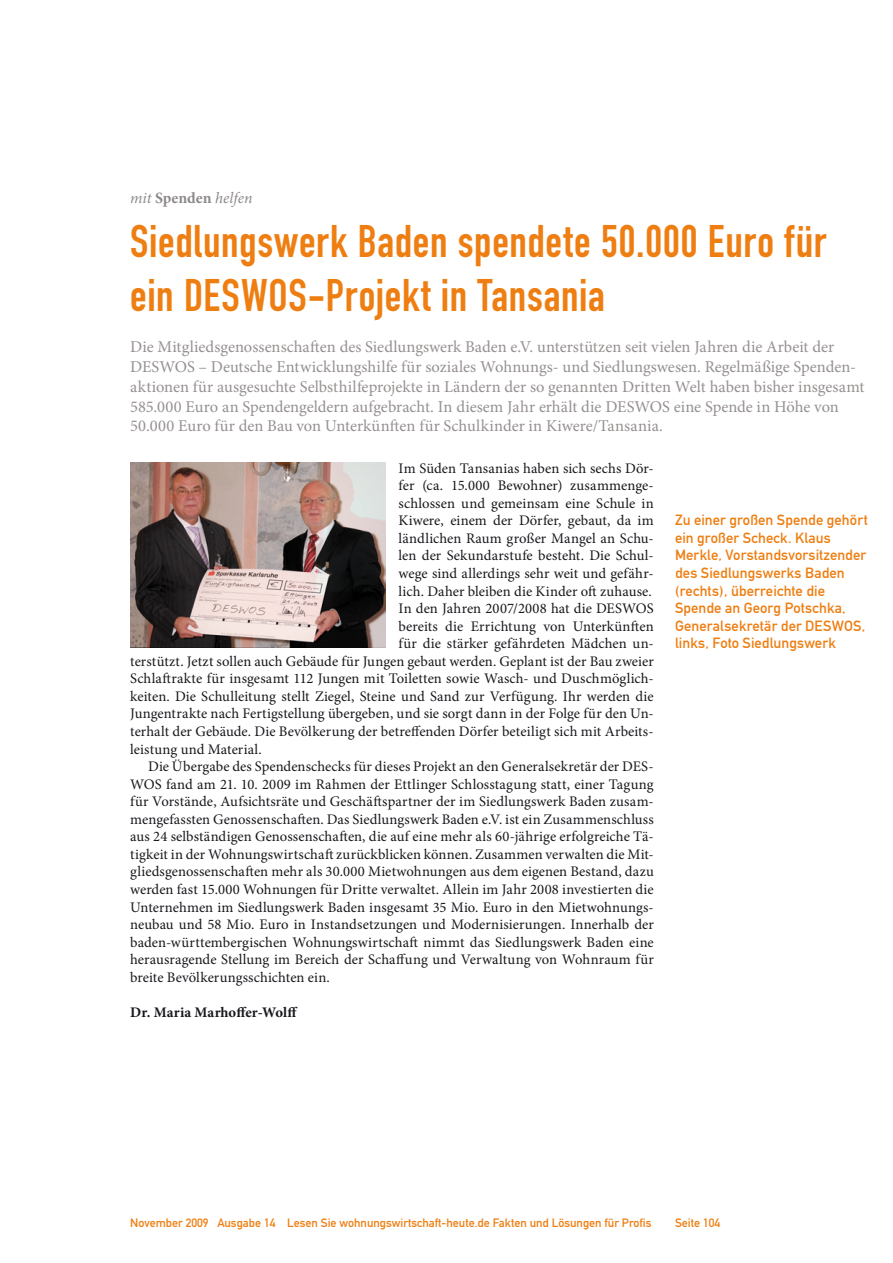
<style>
.page{position:relative;width:893px;height:1263px;background:#fff}
.page>*{position:absolute;margin:0;border:0;box-sizing:border-box;transform-origin:0 0}
.Überschrift_Groß{font:45px/54px "DIN Engschrift";letter-spacing:.015em;color:#ee7e11}
.Anlesetext{font:16.5px/19.8px "Minion Pro";color:#969190}
.Kategorie{font:italic 15.75px "Minion Pro";color:#8e8a89}
.Fliesstext{font:14.7px/17.5px "Minion Pro";letter-spacing:.005em;color:#1a171c;text-align:justify}
.Fließtext_erste_Zeil{font:14.7px/17.5px "Minion Pro";letter-spacing:.005em;color:#1a171c;text-align:justify}
.Bildunterschrift{font:14.7px/17.5px "DIN Mittelschrift";letter-spacing:.005em;color:#ee7e11}
.AUTOR{font:700 14.7px "Minion Pro";letter-spacing:.005em;color:#1a171c}
.t1{font:12px "DIN Mittelschrift";color:#ee7e11}
.s1{font-weight:700;font-style:normal}
</style>
<div class="page">
<img style="left:130px;top:463px;width:256px;height:184px">
<p class="Kategorie" style="left:130px;top:187px;width:124px">mit <span class="s1">Spenden</span> helfen</p>
<p class="Überschrift_Groß" style="left:130px;top:214px;width:697px">Siedlungswerk Baden spendete 50.000 Euro für ein DESWOS-Projekt in Tansania</p>
<p class="Anlesetext" style="left:130px;top:337px;width:736px">Die Mitgliedsgenossenschaften des Siedlungswerk Baden e.V. unterstützen seit vielen Jahren die Arbeit der DESWOS – Deutsche Entwicklungshilfe für soziales Wohnungs- und Siedlungswesen. Regelmäßige Spenden&shy;aktionen für ausgesuchte Selbsthilfeprojekte in Ländern der so genannten Dritten Welt haben bisher insgesamt 585.000 Euro an Spendengeldern aufgebracht. In diesem Jahr erhält die DESWOS eine Spende in Höhe von 50.000 Euro für den Bau von Unterkünften für Schulkinder in Kiwere/Tansania.</p>
<p class="Fließtext_erste_Zeil" style="left:399px;top:459px;width:257px">Im Süden Tansanias haben sich sechs Dör&shy;fer (ca. 15.000 Bewohner) zusammenge&shy;schlossen und gemeinsam eine Schule in Kiwere, einem der Dörfer, gebaut, da im ländlichen Raum großer Mangel an Schu&shy;len der Sekundarstufe besteht. Die Schul&shy;wege sind allerdings sehr weit und gefähr&shy;lich. Daher bleiben die Kinder oft zuhause.</p>
<p class="Fließtext_erste_Zeil" style="left:399px;top:600px;width:257px">In den Jahren 2007/2008 hat die DESWOS</p>
<p class="Fließtext_erste_Zeil" style="left:399px;top:617px;width:257px">bereits die Errichtung von Unterkünften</p>
<p class="Fließtext_erste_Zeil" style="left:399px;top:635px;width:257px">für die stärker gefährdeten Mädchen un-</p>
<p class="Fließtext_erste_Zeil" style="left:130px;top:652px;width:525px">terstützt. Jetzt sollen auch Gebäude für Jungen gebaut werden. Geplant ist der Bau zweier</p>
<p class="Fließtext_erste_Zeil" style="left:130px;top:670px;width:525px">Schlaftrakte für insgesamt 112 Jungen mit Toiletten sowie Wasch- und Duschmöglich-</p>
<p class="Fließtext_erste_Zeil" style="left:130px;top:687px;width:525px">keiten. Die Schulleitung stellt Ziegel, Steine und Sand zur Verfügung. Ihr werden die</p>
<p class="Fließtext_erste_Zeil" style="left:130px;top:705px;width:525px">Jungentrakte nach Fertigstellung übergeben, und sie sorgt dann in der Folge für den Un-</p>
<p class="Fließtext_erste_Zeil" style="left:130px;top:723px;width:525px">terhalt der Gebäude. Die Bevölkerung der betreffenden Dörfer beteiligt sich mit Arbeits-</p>
<p class="Fließtext_erste_Zeil" style="left:130px;top:740px;width:133px">leistung und Material.</p>
<p class="Fliesstext" style="left:130px;top:758px;width:525px;text-indent:18px">Die Übergabe des Spendenschecks für dieses Projekt an den Generalsekretär der DES-WOS fand am 21. 10. 2009 im Rahmen der Ettlinger Schlosstagung statt, einer Tagung für Vorstände, Aufsichtsräte und Geschäftspartner der im Siedlungswerk Baden zusam&shy;mengefassten Genossenschaften. Das Siedlungswerk Baden e.V. ist ein Zusammenschluss aus 24 selbständigen Genossenschaften, die auf eine mehr als 60-jährige erfolgreiche Tä&shy;tigkeit in der Wohnungswirtschaft zurückblicken können. Zusammen verwalten die Mit&shy;gliedsgenossenschaften mehr als 30.000 Mietwohnungen aus dem eigenen Bestand, dazu werden fast 15.000 Wohnungen für Dritte verwaltet. Allein im Jahr 2008 investierten die Unternehmen im Siedlungswerk Baden insgesamt 35 Mio. Euro in den Mietwohnungs&shy;neubau und 58 Mio. Euro in Instandsetzungen und Modernisierungen. Innerhalb der baden-württembergischen Wohnungswirtschaft nimmt das Siedlungswerk Baden eine herausragende Stellung im Bereich der Schaffung und Verwaltung von Wohnraum für breite Bevölkerungsschichten ein.</p>
<p class="AUTOR" style="left:130px;top:1002px;width:169px">Dr. Maria Marhoffer-Wolff</p>
<p class="Bildunterschrift" style="left:675px;top:511px;width:194px">Zu einer großen Spende gehört ein großer Scheck. Klaus<br>Merkle, Vorstandsvorsitzender des Siedlungswerks Baden (rechts), überreichte die<br>Spende an Georg Potschka,<br>Generalsekretär der DESWOS, links, Foto Siedlungswerk</p>
<p class="t1" style="left:130px;top:1216px;width:523px">November 2009 Ausgabe 14 Lesen Sie wohnungswirtschaft-heute.de Fakten und Lösungen für Profis</p>
<p class="t1" style="left:675px;top:1216px;width:47px">Seite 104</p>
</div>
